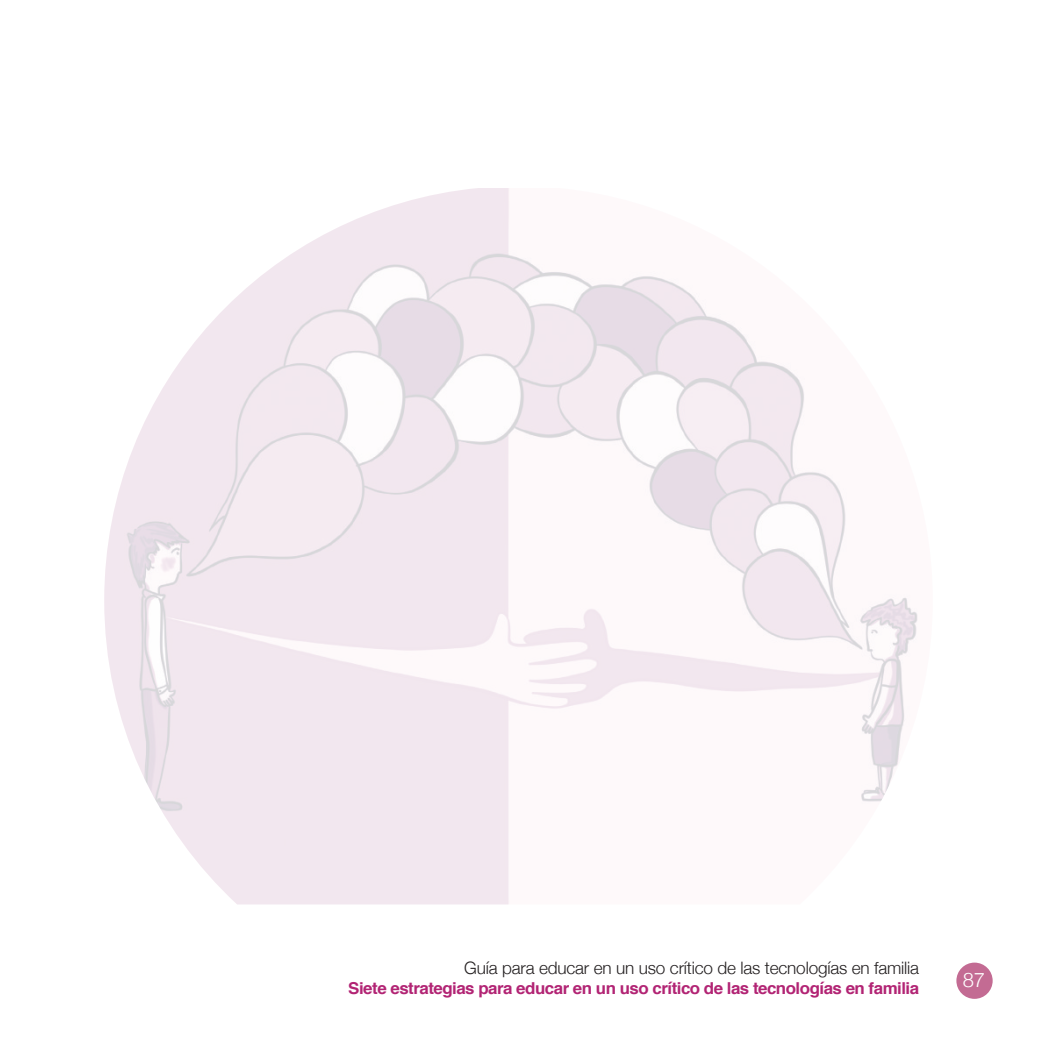
<style>
.page{position:relative;width:1042px;height:1042px;background:#fff}
.page>*{position:absolute;margin:0;border:0;box-sizing:border-box;transform-origin:0 0}
.t1{font:300 20.3px "Helvetica Neue";color:#fff}
.t2{font:300 17.15px "Helvetica Neue";letter-spacing:-.01em;color:#231f20}
.t3{font:700 16.45px "Helvetica";letter-spacing:-.03em;color:#b22474}
</style>
<div class="page">
<div style="left:956px;top:962px;width:36px;height:37px;background:#c36b93;border-radius:50%"></div>
<img style="left:104px;top:188px;width:814px;height:716px">
<p class="t2" style="left:464px;top:954px;width:456px">Guía para educar en un uso crítico de las tecnologías en familia</p>
<p class="t3" style="left:348px;top:975px;width:572px">Siete estrategias para educar en un uso crítico de las tecnologías en familia</p>
<p class="t1" style="left:963px;top:964px;width:23px">87</p>
</div>
